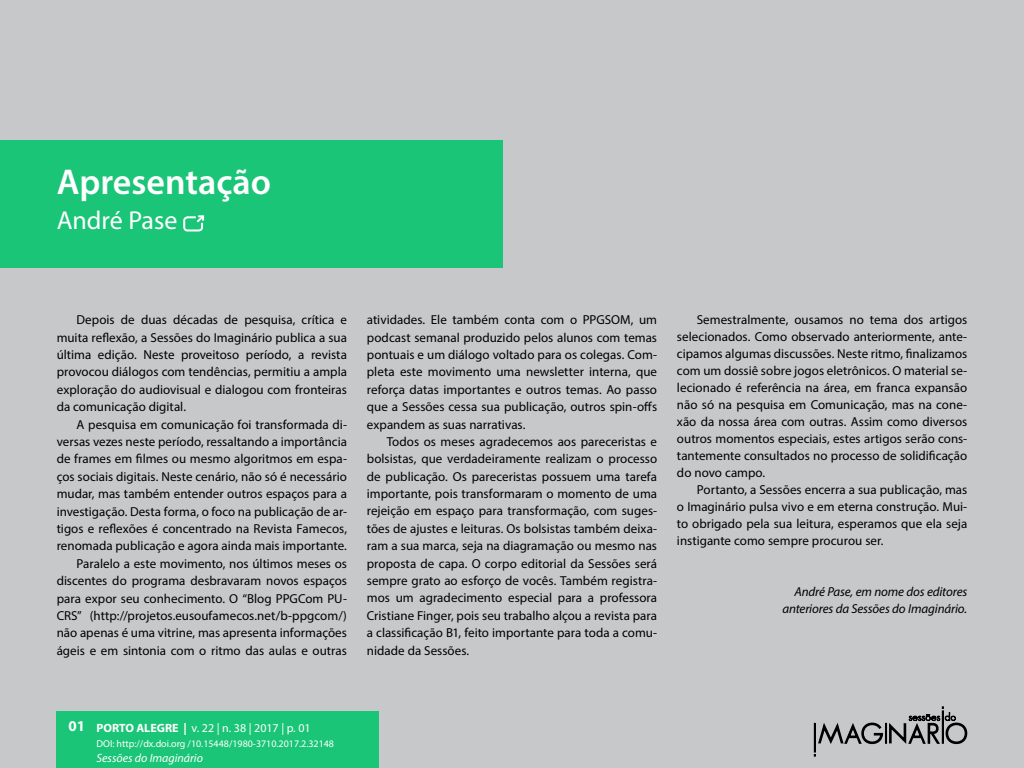
<style>
.page{position:relative;width:1024px;height:768px;background:#c7c8ca}
.page>*{position:absolute;margin:0;border:0;box-sizing:border-box;transform-origin:0 0}
.t1{font:600 36px "Myriad Pro";color:#fff}
.t2{font:26px "Myriad Pro";color:#fff}
.t3{font:700 18px "Myriad Pro";color:#fff}
.t4{font:13px/17.4px "Myriad Pro";color:#000;text-align:justify}
.t5{font:italic 13px/17px "Myriad Pro";letter-spacing:-.01em;color:#000;text-align:right}
.t6{font:12px "Myriad Pro";color:#fff}
.t7{font:italic 12px "Myriad Pro";color:#fff}
.t8{font:10px "Myriad Pro";color:#fff}
.s1{font-weight:700;font-size:15px}
.s2{font-weight:700}
</style>
<div class="page">
<svg style="left:814px;top:706px;width:154px;height:51px"></svg>
<div style="left:0;top:140px;width:502px;height:128px;background:#1ac577"></div>
<svg style="left:183px;top:215px;width:22px;height:17px"></svg>
<div style="left:57px;top:711px;width:322px;height:57px;background:#1ac577"></div>
<h1 class="t1" style="left:57px;top:159px;width:216px">Apresentação</h1>
<h2 class="t2" style="left:57px;top:204px;width:122px">André Pase</h2>
<p class="t4" style="left:57px;top:311px;width:292px;text-indent:20px">Depois de duas décadas de pesquisa, crítica e muita reflexão, a Sessões do Imaginário publica a sua última edição. Neste proveitoso período, a revista provocou diálogos com tendências, permitiu a ampla exploração do audiovisual e dialogou com fronteiras da comunicação digital.</p>
<p class="t4" style="left:57px;top:415px;width:292px;text-align:right">A pesquisa em comunicação foi transformada di&shy;versas vezes neste período, ressaltando a importância de frames em filmes ou mesmo algoritmos em espa&shy;ços sociais digitais. Neste cenário, não só é necessário mudar, mas também entender outros espaços para a investigação. Desta forma, o foco na publicação de ar&shy;tigos e reflexões é concentrado na Revista Famecos, renomada publicação e agora ainda mais importante.<br>Paralelo a este movimento, nos últimos meses os discentes do programa desbravaram novos espaços para expor seu conhecimento. O “Blog PPGCom PU-CRS” (http://projetos.eusoufamecos.net/b-ppgcom/) não apenas é uma vitrine, mas apresenta informações ágeis e em sintonia com o ritmo das aulas e outras</p>
<p class="t4" style="left:367px;top:311px;width:292px">atividades. Ele também conta com o PPGSOM, um podcast semanal produzido pelos alunos com temas pontuais e um diálogo voltado para os colegas. Com&shy;pleta este movimento uma newsletter interna, que reforça datas importantes e outros temas. Ao passo que a Sessões cessa sua publicação, outros spin-offs expandem as suas narrativas.</p>
<p class="t4" style="left:367px;top:433px;width:292px;text-indent:20px">Todos os meses agradecemos aos pareceristas e bolsistas, que verdadeiramente realizam o processo de publicação. Os pareceristas possuem uma tarefa importante, pois transformaram o momento de uma rejeição em espaço para transformação, com suges&shy;tões de ajustes e leituras. Os bolsistas também deixa&shy;ram a sua marca, seja na diagramação ou mesmo nas proposta de capa. O corpo editorial da Sessões será sempre grato ao esforço de vocês. Também registra&shy;mos um agradecimento especial para a professora Cristiane Finger, pois seu trabalho alçou a revista para a classificação B1, feito importante para toda a comu&shy;nidade da Sessões.</p>
<p class="t4" style="left:677px;top:311px;width:292px;line-height:17px;text-indent:20px">Semestralmente, ousamos no tema dos artigos selecionados. Como observado anteriormente, ante&shy;cipamos algumas discussões. Neste ritmo, finalizamos com um dossiê sobre jogos eletrônicos. O material se&shy;lecionado é referência na área, em franca expansão não só na pesquisa em Comunicação, mas na cone&shy;xão da nossa área com outras. Assim como diversos outros momentos especiais, estes artigos serão cons&shy;tantemente consultados no processo de solidificação do novo campo.</p>
<p class="t4" style="left:677px;top:481px;width:292px;line-height:17px;text-indent:20px">Portanto, a Sessões encerra a sua publicação, mas o Imaginário pulsa vivo e em eterna construção. Mui&shy;to obrigado pela sua leitura, esperamos que ela seja instigante como sempre procurou ser.</p>
<p class="t5" style="left:782px;top:583px;width:186px">André Pase, em nome dos editores anteriores da Sessões do Imaginário.</p>
<h3 class="t3" style="left:68px;top:714px;width:21px">01</h3>
<p class="t6" style="left:209px;top:721px;width:8px">1</p>
<p class="t6" style="left:241px;top:721px;width:8px">6</p>
<p class="t6" style="left:274px;top:721px;width:59px">6 pp. 01-02</p>
<p class="t8" style="left:120px;top:737px;width:219px">h tp: /dx.doi.org /10.15448/1980-3710.2016.2.26305</p>
<p class="t6" style="left:69px;top:720px;width:244px"><span class="s1">01</span> <span class="s2">PORTO ALEGRE |</span> v. 22 | n. 38 | 2017 | p. 01</p>
<p class="t8" style="left:96px;top:737px;width:239px">DOI: http://dx.doi.org /10.15448/1980-3710.2017.2.32148</p>
<p class="t7" style="left:96px;top:750px;width:108px">Sessões do Imaginário</p>
</div>
